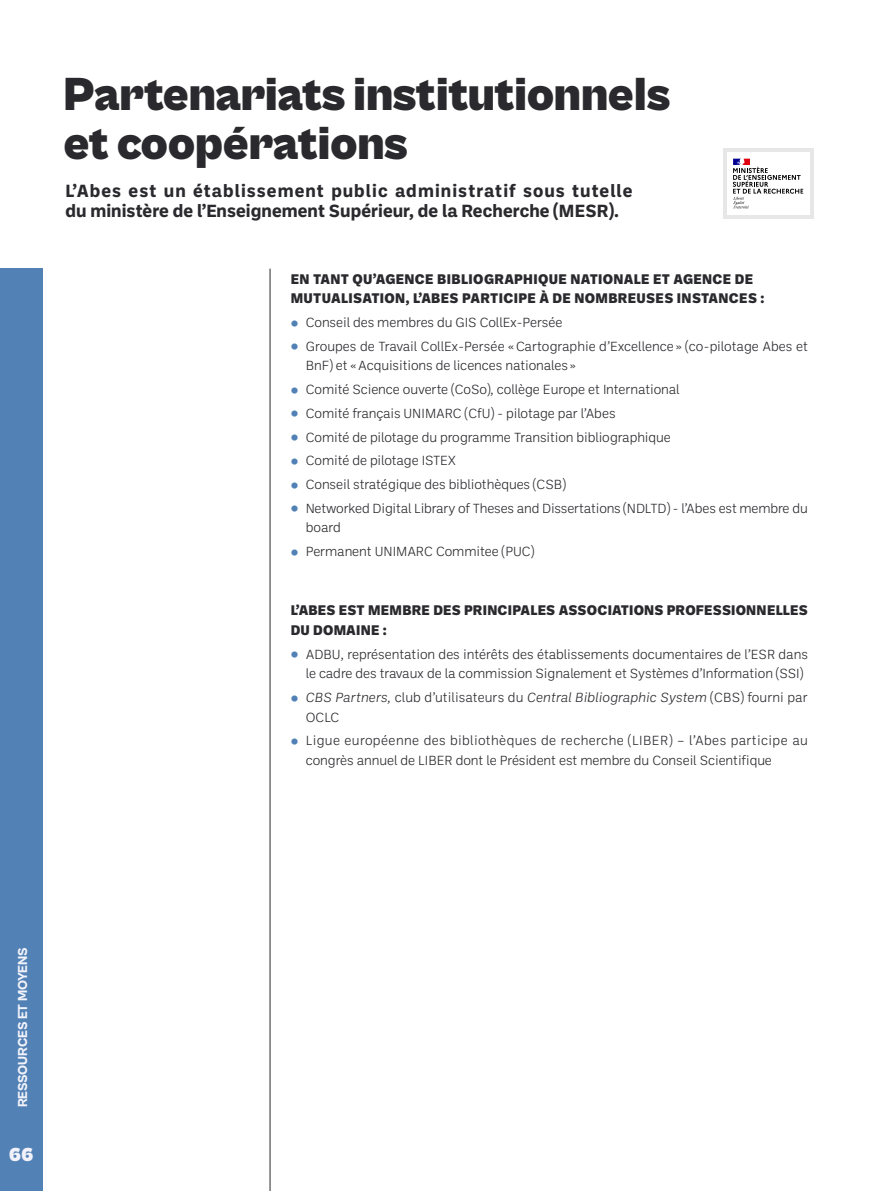
<style>
.page{position:relative;width:893px;height:1191px;background:#fff}
.page>*{position:absolute;margin:0;border:0;box-sizing:border-box;transform-origin:0 0}
.Titre__1{font:900 48px/49.5px "Cabinet Grotesk";color:#2a292d}
.Titre__1-2{font:900 19.5px "Cabinet Grotesk";color:#f2f3fa}
.t1{font:700 18px/19.5px "Ballinger";letter-spacing:.04em;color:#2a292d}
.titre_3{font:800 14.25px/19.5px "Ballinger";letter-spacing:.02em;color:#2a292d}
.texte_courant{font:300 13.5px/19.5px "Ballinger";letter-spacing:-.01em;color:#2a292d}
.texte_courant-2{font:italic 300 13.5px/19.5px "Ballinger";color:#2a292d}
.t2{font:800 13.5px "Cabinet Grotesk";letter-spacing:-.015em;color:#f2f3fa}
.s1{font-family:"Questa";font-weight:900;font-size:16.5px;color:#5281b6}
.s2{font-family:"Questa";font-weight:900;font-style:normal;font-size:16.5px;color:#5281b6}
.s3{font-style:normal}
</style>
<div class="page">
<div style="left:0;top:269px;width:43px;height:922px;background:#5281b6"></div>
<hr style="left:270px;top:269px;width:1px;height:922px;background:#2a292d">
<div style="left:723px;top:148px;width:91px;height:71px;background:#e7e7e7"></div>
<div style="left:727px;top:152px;width:82px;height:63px;background:#fff"></div>
<svg style="left:733px;top:159px;width:70px;height:49px"></svg>
<p class="Titre__1" style="left:64px;top:71px;width:608px">Partenariats institutionnels et coopérations</p>
<p class="t1" style="left:66px;top:180px;width:568px">L’Abes est un établissement public administratif sous tutelle du ministère de l’Enseignement Supérieur, de la Recherche (MESR).</p>
<p class="titre_3" style="left:291px;top:268px;width:475px">EN TANT QU’AGENCE BIBLIOGRAPHIQUE NATIONALE ET AGENCE DE<br>MUTUALISATION, L’ABES PARTICIPE À DE NOMBREUSES INSTANCES :</p>
<p class="texte_courant" style="left:291px;top:312px;width:273px"><span class="s1">•</span> Conseil des membres du GIS CollEx-Persée</p>
<p class="texte_courant" style="left:306px;top:336px;width:504px;text-indent:-15px"><span class="s1">•</span> Groupes de Travail CollEx-Persée «Cartographie d’Excellence» (co-pilotage Abes et<br>BnF) et «Acquisitions de licences nationales»</p>
<p class="texte_courant" style="left:291px;top:379px;width:390px"><span class="s1">•</span> Comité Science ouverte (CoSo), collège Europe et International</p>
<p class="texte_courant" style="left:291px;top:403px;width:326px"><span class="s1">•</span> Comité français UNIMARC (CfU) - pilotage par l’Abes</p>
<p class="texte_courant" style="left:291px;top:426px;width:382px"><span class="s1">•</span> Comité de pilotage du programme Transition bibliographique</p>
<p class="texte_courant" style="left:291px;top:450px;width:167px"><span class="s1">•</span> Comité de pilotage ISTEX</p>
<p class="texte_courant" style="left:291px;top:474px;width:277px"><span class="s1">•</span> Conseil stratégique des bibliothèques (CSB)</p>
<p class="texte_courant" style="left:306px;top:498px;width:503px;text-indent:-15px"><span class="s1">•</span> Networked Digital Library of Theses and Dissertations (NDLTD) - l’Abes est membre du board</p>
<p class="texte_courant" style="left:291px;top:541px;width:245px"><span class="s1">•</span> Permanent UNIMARC Commitee (PUC)</p>
<p class="titre_3" style="left:291px;top:600px;width:519px">L’ABES EST MEMBRE DES PRINCIPALES ASSOCIATIONS PROFESSIONNELLES<br>DU DOMAINE :</p>
<p class="texte_courant" style="left:306px;top:643px;width:504px;text-indent:-15px"><span class="s1">•</span> ADBU, représentation des intérêts des établissements documentaires de l’ESR dans le cadre des travaux de la commission Signalement et Systèmes d’Information (SSI)</p>
<p class="texte_courant-2" style="left:306px;top:687px;width:504px;text-indent:-15px"><span class="s2">•</span> CBS Partners, <span class="s3">club d’utilisateurs du</span> Central Bibliographic System <span class="s3">(CBS) fourni par<br>OCLC</span></p>
<p class="texte_courant" style="left:306px;top:730px;width:504px;text-indent:-15px"><span class="s1">•</span> Ligue européenne des bibliothèques de recherche (LIBER) – l’Abes participe au congrès annuel de LIBER dont le Président est membre du Conseil Scientifique</p>
<p class="t2" style="left:15px;top:1107px;width:161px;rotate:-90deg">RESSOURCES ET MOYENS</p>
<p class="Titre__1-2" style="left:9px;top:1144px;width:26px">66</p>
</div>
